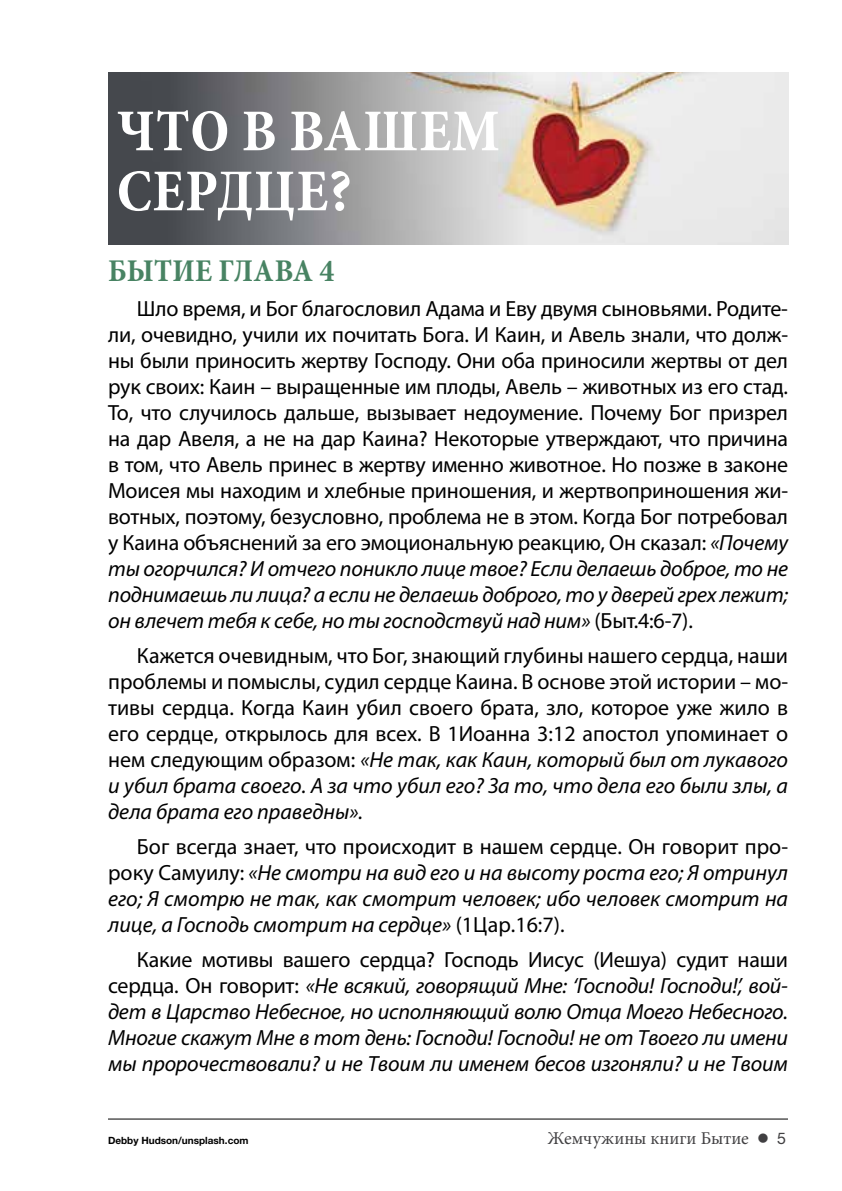
<style>
.page{position:relative;width:842px;height:1191px;background:#fff}
.page>*{position:absolute;margin:0;border:0;box-sizing:border-box;transform-origin:0 0}
.t1{font:700 condensed 60px/60px "Minion Pro";letter-spacing:.01em;color:#fff}
.t2{font:700 condensed 32px "Minion Pro";letter-spacing:.01em;color:#488363}
.t3{font:22px/26px "Myriad Pro";letter-spacing:-.005em;color:#000;text-align:justify}
.t4{font:italic 22px/26px "Myriad Pro";letter-spacing:-.005em;color:#000;text-align:justify}
.t5{font:18px "Minion Pro";color:#414042}
.t6{font:700 10px "Helvetica Neue LT Std";color:#000}
.s1{font-style:italic}
.s2{font-style:normal}
.s3{font-family:"Helvetica Neue LT Std";font-size:16px}
</style>
<div class="page">
<hr style="left:108px;top:1118px;width:680px;height:1px;background:#000">
<img style="left:547px;top:72px;width:241px;height:173px">
<svg style="left:108px;top:72px;width:439px;height:173px;background:#908f90"></svg>
<h1 class="t1" style="left:117px;top:101px;width:384px">ЧТО В ВАШЕМ<br>СЕРДЦЕ?</h1>
<h2 class="t2" style="left:108px;top:249px;width:228px">БЫТИЕ ГЛАВА 4</h2>
<p class="t3" style="left:108px;top:295px;width:681px;text-indent:29px">Шло время, и Бог благословил Адама и Еву двумя сыновьями. Родите&shy;ли, очевидно, учили их почитать Бога. И Каин, и Авель знали, что долж&shy;ны были приносить жертву Господу. Они оба приносили жертвы от дел рук своих: Каин – выращенные им плоды, Авель – животных из его стад.<br>То, что случилось дальше, вызывает недоумение. Почему Бог призрел на дар Авеля, а не на дар Каина? Некоторые утверждают, что причина в том, что Авель принес в жертву именно животное. Но позже в законе Моисея мы находим и хлебные приношения, и жертвоприношения жи&shy;вотных, поэтому, безусловно, проблема не в этом. Когда Бог потребовал у Каина объяснений за его эмоциональную реакцию, Он сказал: <span class="s1">«Почему ты огорчился? И отчего поникло лице твое? Если делаешь доброе, то не поднимаешь ли лица? а если не делаешь доброго, то у дверей грех лежит; он влечет тебя к себе, но ты господствуй над ним»</span> (Быт.4:6-7).</p>
<p class="t3" style="left:108px;top:642px;width:681px;text-indent:29px">Кажется очевидным, что Бог, знающий глубины нашего сердца, наши проблемы и помыслы, судил сердце Каина. В основе этой истории – мо&shy;тивы сердца. Когда Каин убил своего брата, зло, которое уже жило в его сердце, открылось для всех. В 1Иоанна 3:12 апостол упоминает о нем следующим образом: <span class="s1">«Не так, как Каин, который был от лукавого и убил брата своего. А за что убил его? За то, что дела его были злы, а дела брата его праведны».</span></p>
<p class="t4" style="left:108px;top:833px;width:681px;text-indent:29px"><span class="s2">Бог всегда знает, что происходит в нашем сердце. Он говорит про&shy;року Самуилу:</span> «Не смотри на вид его и на высоту роста его; Я отринул его; Я смотрю не так, как смотрит человек; ибо человек смотрит на лице, а Господь смотрит на сердце» <span class="s2">(1Цар.16:7).</span></p>
<p class="t4" style="left:108px;top:946px;width:681px;text-indent:29px"><span class="s2">Какие мотивы вашего сердца? Господь Иисус (Иешуа) судит наши сердца. Он говорит:</span> «Не всякий, говорящий Мне: ‘Господи! Господи!’, вой&shy;дет в Царство Небесное, но исполняющий волю Отца Моего Небесного.<br>Многие скажут Мне в тот день: Господи! Господи! не от Твоего ли имени мы пророчествовали? и не Твоим ли именем бесов изгоняли? и не Твоим</p>
<p class="t6" style="left:108px;top:1133px;width:142px">Debby Hudson/unsplash.com</p>
<p class="t5" style="left:547px;top:1126px;width:240px">Жемчужины книги Бытие ● <span class="s3">5</span></p>
</div>
